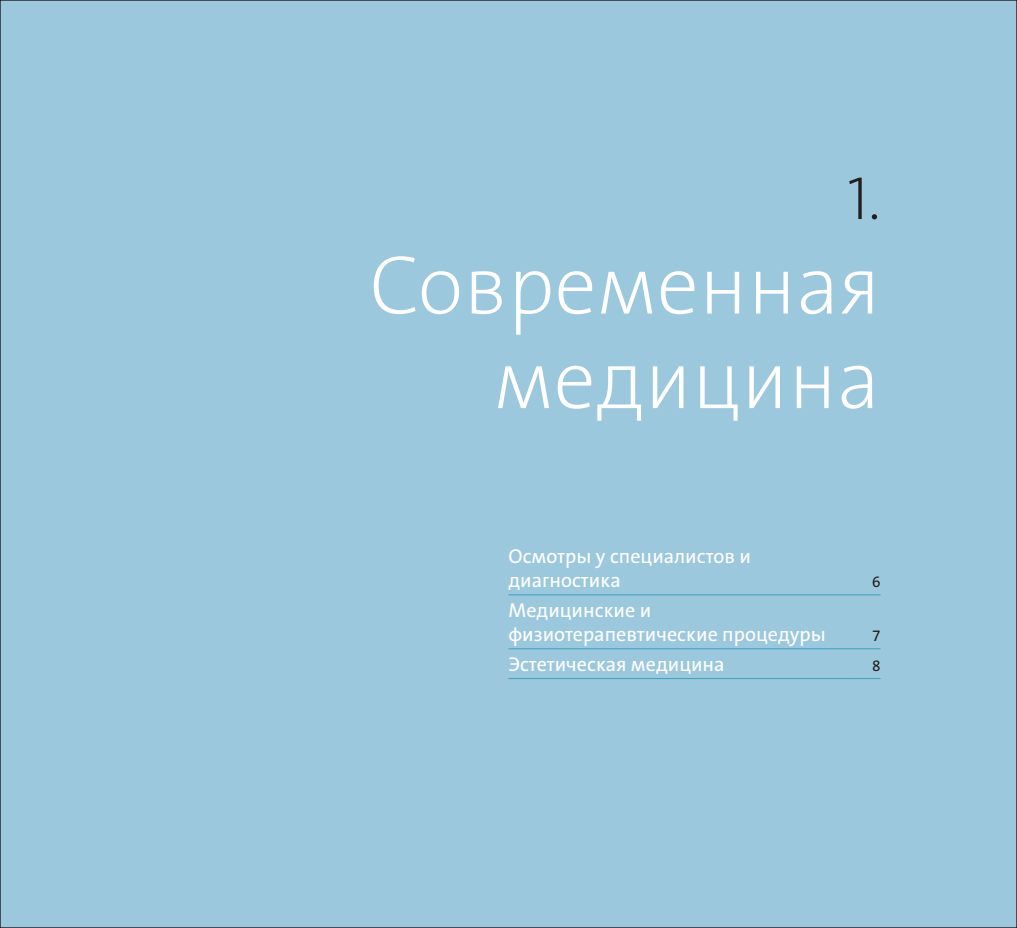
<style>
.page{position:relative;width:1017px;height:928px;background:#9cc8de}
.page>*{position:absolute;margin:0;border:0;box-sizing:border-box;transform-origin:0 0}
.t1{font:84px/94.5px "The Sans LP2 Ex Lig";color:#fff;text-align:right}
.t2{font:61.25px "The Sans LP2 Ex Lig";color:#231f20}
.t3{font:20.12px/24.2px "The Sans LP5 Plain";color:#fff}
.t4{font:15.4px "The Sans LP5 Plain";color:#231f20}
</style>
<div class="page">
<hr style="left:508px;top:678px;width:348px;height:1px;background:#3d9fc2">
<svg style="left:856px;top:678px;width:25px;height:1px"></svg>
<hr style="left:508px;top:594px;width:348px;height:1px;background:#3d9fc2">
<svg style="left:856px;top:594px;width:25px;height:1px"></svg>
<hr style="left:508px;top:648px;width:348px;height:1px;background:#3d9fc2">
<svg style="left:856px;top:648px;width:25px;height:1px"></svg>
<h2 class="t2" style="left:847px;top:159px;width:35px">1.</h2>
<h1 class="t1" style="left:369px;top:238px;width:513px">Современная медицина</h1>
<p class="t3" style="left:508px;top:544px;width:244px">Осмотры у специалистов и диагностика</p>
<p class="t3" style="left:508px;top:598px;width:319px">Mедицинские и физиотерапевтические процедуры</p>
<p class="t4" style="left:872px;top:572px;width:10px">6</p>
<p class="t4" style="left:872px;top:626px;width:10px">7</p>
<p class="t3" style="left:508px;top:652px;width:218px">Эстетическая медицина</p>
<p class="t4" style="left:872px;top:656px;width:10px">8</p>
</div>
